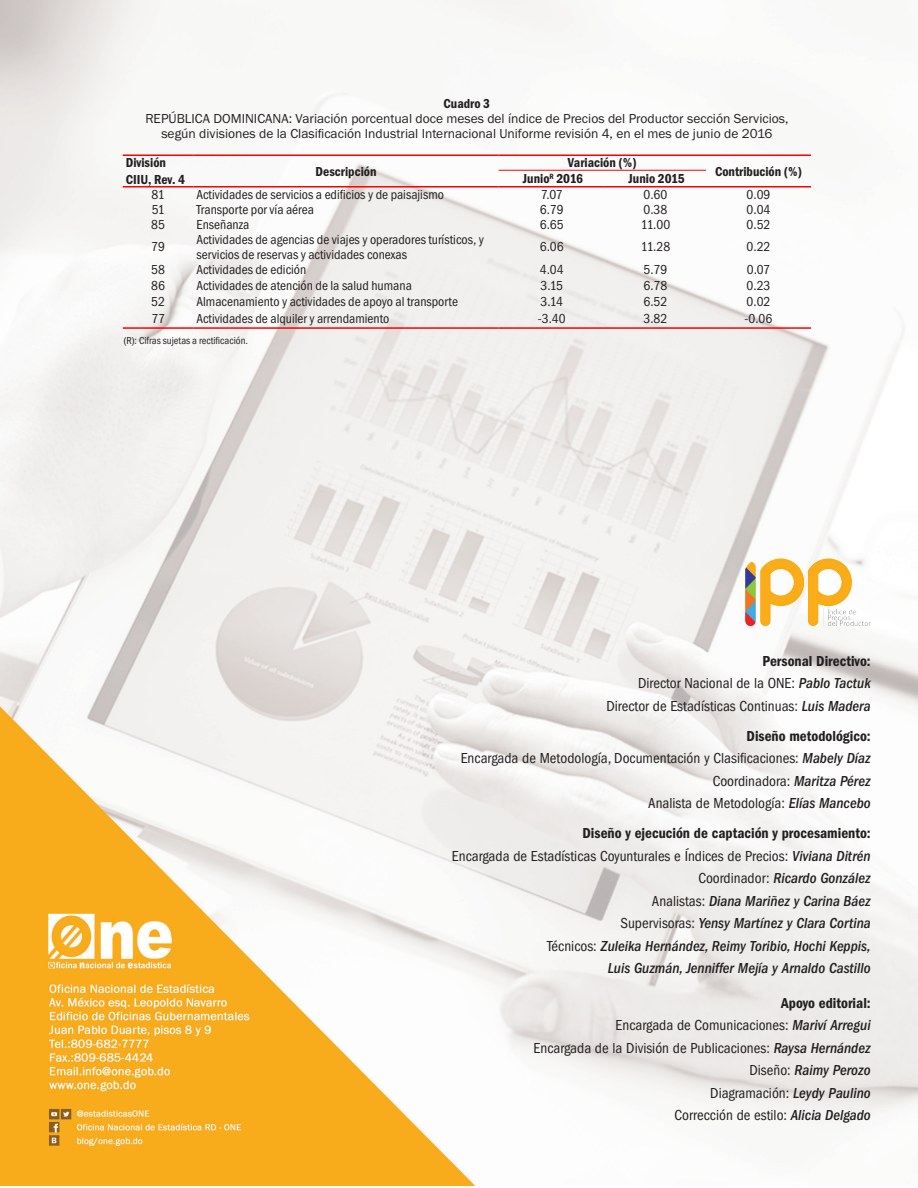
<style>
.page{position:relative;width:918px;height:1188px;background:#fff}
.page>*{position:absolute;margin:0;border:0;box-sizing:border-box;transform-origin:0 0}
.creditos{font:condensed 15px "ITC Franklin Gothic Std";color:#231f20}
.creditos-2{font:italic 500 condensed 15px "ITC Franklin Gothic Std";color:#231f20}
.creditos-3{font:15px "ITC Franklin Gothic Std Dm Cd";color:#231f20}
.izq_normal{font:13.5px/15px "Franklin Got Itc TOT Boo Con";color:#231f20}
.Gráficos{font:13.5px/15px "Franklin Got Itc TOT Boo";color:#231f20;text-align:center}
.center_9pt{font:13.5px "Franklin Got Itc TOT Boo Con";color:#231f20}
.Encabezado_tablas_ce{font:13.5px "Franklin Got Itc TOT Dem Con";color:#231f20}
.Encabezado_tablas_le{font:13.5px/16.5px "Franklin Got Itc TOT Dem Con";color:#231f20}
.footnote_text{font:10.5px "Franklin Got Itc TOT Boo Con";color:#231f20}
.s1{font-family:"Franklin Got Itc TOT Dem Con"}
.s2{font-weight:500;font-style:italic}
.s3{font-weight:400;font-style:normal}
</style>
<div class="page">
<img style="left:0;top:0;width:918px;height:1186px">
<hr style="left:123px;top:155px;width:71px;height:1px;background:#f00">
<hr style="left:194px;top:155px;width:305px;height:1px;background:#f00">
<hr style="left:123px;top:186px;width:71px;height:2px;background:#f00">
<hr style="left:194px;top:186px;width:305px;height:2px;background:#f00">
<hr style="left:499px;top:155px;width:106px;height:1px;background:#f00">
<hr style="left:605px;top:155px;width:101px;height:1px;background:#f00">
<hr style="left:706px;top:155px;width:105px;height:1px;background:#f00">
<hr style="left:706px;top:186px;width:105px;height:2px;background:#f00">
<hr style="left:499px;top:186px;width:106px;height:2px;background:#f00">
<hr style="left:605px;top:186px;width:101px;height:2px;background:#f00">
<hr style="left:499px;top:170px;width:106px;height:1px;background:#f00">
<hr style="left:605px;top:170px;width:101px;height:1px;background:#f00">
<hr style="left:123px;top:327px;width:71px;height:2px;background:#f00">
<hr style="left:194px;top:327px;width:305px;height:2px;background:#f00">
<hr style="left:499px;top:327px;width:106px;height:2px;background:#f00">
<hr style="left:605px;top:327px;width:101px;height:2px;background:#f00">
<hr style="left:706px;top:327px;width:105px;height:2px;background:#f00">
<img style="left:746px;top:556px;width:125px;height:77px">
<p class="Gráficos" style="left:145px;top:96px;width:645px"><span class="s1">Cuadro 3<br></span>REPÚBLICA DOMINICANA: Variación porcentual doce meses del índice de Precios del Productor sección Servicios, según divisiones de la Clasificación Industrial Internacional Uniforme revisión 4, en el mes de junio de 2016</p>
<p class="Encabezado_tablas_le" style="left:126px;top:155px;width:61px">División<br>CIIU, Rev. 4</p>
<p class="Encabezado_tablas_ce" style="left:316px;top:163px;width:62px">Descripción</p>
<p class="Encabezado_tablas_ce" style="left:568px;top:155px;width:70px">Variación (%)</p>
<p class="Encabezado_tablas_ce" style="left:715px;top:163px;width:88px">Contribución (%)</p>
<p class="Encabezado_tablas_ce" style="left:523px;top:171px;width:62px">Junio<sup>R</sup> 2016</p>
<p class="Encabezado_tablas_ce" style="left:629px;top:171px;width:58px">Junio 2015</p>
<p class="center_9pt" style="left:152px;top:187px;width:15px">81</p>
<p class="izq_normal" style="left:197px;top:187px;width:249px">Actividades de servicios a edificios y de paisajismo</p>
<p class="center_9pt" style="left:541px;top:187px;width:24px">7.07</p>
<p class="center_9pt" style="left:644px;top:187px;width:25px">0.60</p>
<p class="center_9pt" style="left:747px;top:187px;width:25px">0.09</p>
<p class="center_9pt" style="left:152px;top:202px;width:14px">51</p>
<p class="izq_normal" style="left:197px;top:202px;width:119px">Transporte por vía aérea</p>
<p class="center_9pt" style="left:540px;top:202px;width:25px">6.79</p>
<p class="center_9pt" style="left:644px;top:202px;width:25px">0.38</p>
<p class="center_9pt" style="left:747px;top:202px;width:25px">0.04</p>
<p class="center_9pt" style="left:151px;top:217px;width:15px">85</p>
<p class="izq_normal" style="left:197px;top:217px;width:54px">Enseñanza</p>
<p class="center_9pt" style="left:540px;top:217px;width:25px">6.65</p>
<p class="center_9pt" style="left:641px;top:217px;width:31px">11.00</p>
<p class="center_9pt" style="left:747px;top:217px;width:25px">0.52</p>
<p class="center_9pt" style="left:151px;top:239px;width:15px">79</p>
<p class="izq_normal" style="left:197px;top:232px;width:289px">Actividades de agencias de viajes y operadores turísticos, y servicios de reservas y actividades conexas</p>
<p class="center_9pt" style="left:540px;top:239px;width:25px">6.06</p>
<p class="center_9pt" style="left:641px;top:239px;width:31px">11.28</p>
<p class="center_9pt" style="left:747px;top:239px;width:25px">0.22</p>
<p class="center_9pt" style="left:151px;top:262px;width:15px">58</p>
<p class="izq_normal" style="left:197px;top:262px;width:111px">Actividades de edición</p>
<p class="center_9pt" style="left:540px;top:262px;width:25px">4.04</p>
<p class="center_9pt" style="left:644px;top:262px;width:25px">5.79</p>
<p class="center_9pt" style="left:747px;top:262px;width:25px">0.07</p>
<p class="center_9pt" style="left:151px;top:278px;width:15px">86</p>
<p class="izq_normal" style="left:197px;top:278px;width:217px">Actividades de atención de la salud humana</p>
<p class="center_9pt" style="left:540px;top:278px;width:24px">3.15</p>
<p class="center_9pt" style="left:644px;top:278px;width:25px">6.78</p>
<p class="center_9pt" style="left:747px;top:278px;width:25px">0.23</p>
<p class="center_9pt" style="left:151px;top:294px;width:15px">52</p>
<p class="izq_normal" style="left:197px;top:294px;width:263px">Almacenamiento y actividades de apoyo al transporte</p>
<p class="center_9pt" style="left:541px;top:294px;width:24px">3.14</p>
<p class="center_9pt" style="left:644px;top:294px;width:25px">6.52</p>
<p class="center_9pt" style="left:747px;top:294px;width:25px">0.02</p>
<p class="center_9pt" style="left:151px;top:311px;width:15px">77</p>
<p class="izq_normal" style="left:197px;top:311px;width:194px">Actividades de alquiler y arrendamiento</p>
<p class="center_9pt" style="left:538px;top:311px;width:29px">-3.40</p>
<p class="center_9pt" style="left:644px;top:311px;width:25px">3.82</p>
<p class="center_9pt" style="left:745px;top:311px;width:29px">-0.06</p>
<p class="footnote_text" style="left:124px;top:334px;width:126px">(R): Cifras sujetas a rectificación.</p>
<p class="creditos-3" style="left:763px;top:652px;width:110px">Personal Directivo:</p>
<p class="creditos" style="left:638px;top:675px;width:234px">Director Nacional de la ONE: <span class="s2">Pablo Tactuk</span></p>
<p class="creditos" style="left:606px;top:697px;width:266px">Director de Estadísticas Continuas: <span class="s2">Luis Madera</span></p>
<p class="creditos-3" style="left:747px;top:727px;width:126px">Diseño metodológico:</p>
<p class="creditos" style="left:461px;top:750px;width:412px">Encargada de Metodología, Documentación y Clasificaciones: <span class="s2">Mabely Díaz</span></p>
<p class="creditos" style="left:713px;top:772px;width:160px">Coordinadora: <span class="s2">Maritza Pérez</span></p>
<p class="creditos" style="left:648px;top:795px;width:224px">Analista de Metodología: <span class="s2">Elías Mancebo</span></p>
<p class="creditos-3" style="left:583px;top:825px;width:290px">Diseño y ejecución de captación y procesamiento:</p>
<p class="creditos" style="left:452px;top:847px;width:420px">Encargada de Estadísticas Coyunturales e Índices de Precios: <span class="s2">Viviana Ditrén</span></p>
<p class="creditos-2" style="left:698px;top:870px;width:174px"><span class="s3">Coordinador:</span> Ricardo González</p>
<p class="creditos-2" style="left:652px;top:892px;width:220px"><span class="s3">Analistas:</span> Diana Mariñez y Carina Báez</p>
<p class="creditos-2" style="left:620px;top:915px;width:252px"><span class="s3">Supervisoras:</span> Yensy Martínez y Clara Cortina</p>
<p class="creditos-2" style="left:547px;top:937px;width:325px"><span class="s3">Técnicos:</span> Zuleika Hernández, Reimy Toribio, Hochi Keppis,</p>
<p class="creditos-2" style="left:608px;top:960px;width:264px">Luis Guzmán, Jenniffer Mejía y Arnaldo Castillo</p>
<p class="creditos-3" style="left:781px;top:994px;width:91px">Apoyo editorial:</p>
<p class="creditos" style="left:616px;top:1017px;width:257px">Encargada de Comunicaciones: <span class="s2">Mariví Arregui</span></p>
<p class="creditos" style="left:534px;top:1039px;width:339px">Encargada de la División de Publicaciones: <span class="s2">Raysa Hernández</span></p>
<p class="creditos-2" style="left:750px;top:1062px;width:123px"><span class="s3">Diseño:</span> Raimy Perozo</p>
<p class="creditos" style="left:710px;top:1084px;width:162px">Diagramación: <span class="s2">Leydy Paulino</span></p>
<p class="creditos" style="left:675px;top:1107px;width:198px">Corrección de estilo: <span class="s2">Alicia Delgado</span></p>
</div>
